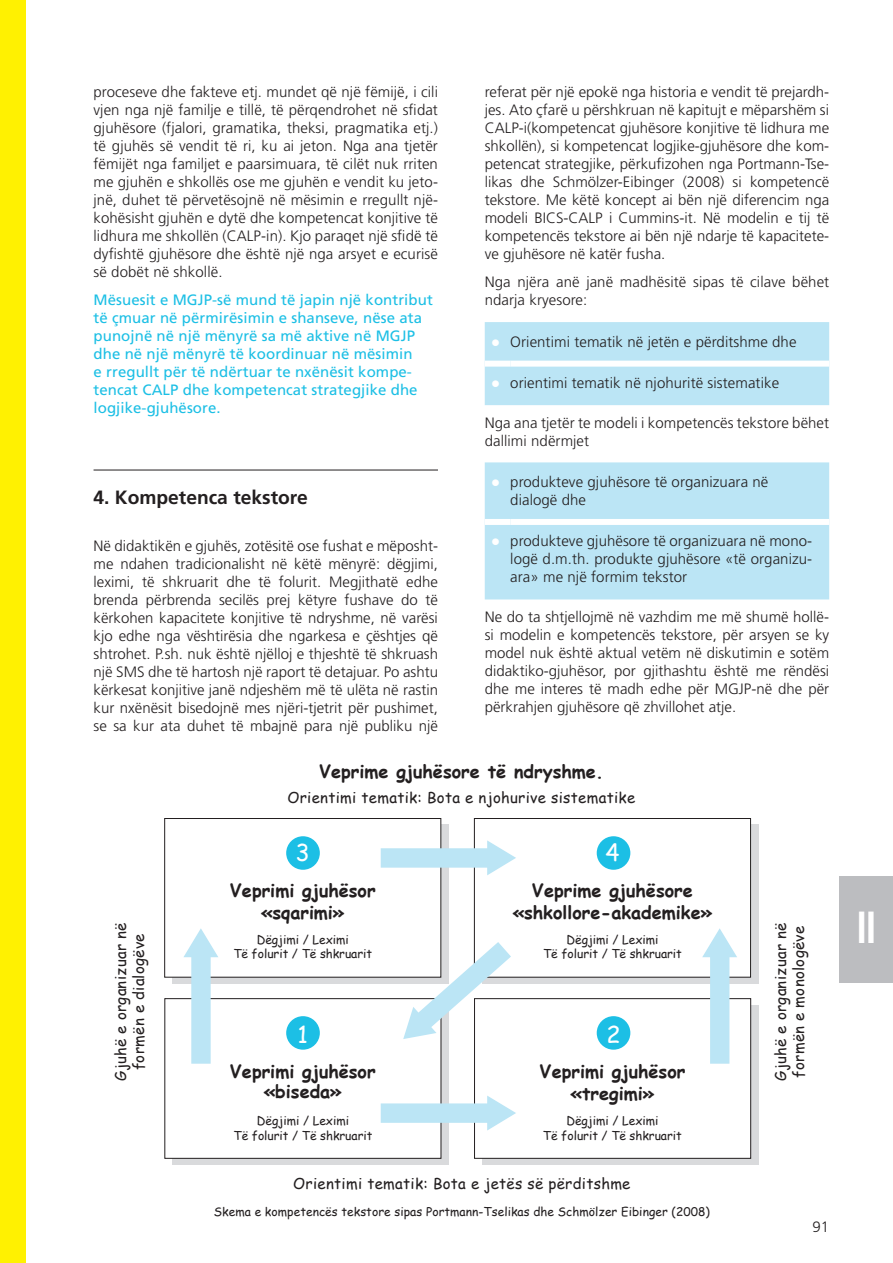
<style>
.page{position:relative;width:893px;height:1263px;background:#fff}
.page>*{position:absolute;margin:0;border:0;box-sizing:border-box;transform-origin:0 0}
.t1{font:700 condensed 45px "Frutiger";color:#fff;scale:.9 1}
.t2{font:23.4px "Comic Sans MS";color:#fff}
.t3{font:700 19.2px "Frutiger";color:#231f20}
.t4{font:700 18px/21.6px "Comic Sans MS";color:#231f20;text-align:center}
.t5{font:300 15px/18px "Frutiger";letter-spacing:.005em;color:#231f20;text-align:justify}
.t6{font:15px/18px "Frutiger LT Pro";letter-spacing:.005em;color:#1cbfe5}
.t7{font:15px/18px "Comic Sans MS";letter-spacing:.02em;color:#231f20;text-align:center}
.t8{font:12px/14.4px "Comic Sans MS";color:#231f20;text-align:center}
.s1{font-weight:900;font-size:18px;color:#fff}
</style>
<div class="page">
<div style="left:0;top:0;width:26px;height:1263px;background:#fff101"></div>
<hr style="left:94px;top:470px;width:344px;height:1px;background:#231f20">
<div style="left:485px;top:322px;width:344px;height:83px;background:#bbe5f5"></div>
<div style="left:485px;top:361px;width:25px;height:6px;background:#fff"></div>
<div style="left:510px;top:361px;width:319px;height:6px;background:#fff"></div>
<div style="left:485px;top:462px;width:344px;height:137px;background:#bbe5f5"></div>
<div style="left:485px;top:519px;width:25px;height:6px;background:#fff"></div>
<div style="left:510px;top:519px;width:319px;height:6px;background:#fff"></div>
<div style="left:482px;top:1005px;width:276px;height:159px;background:linear-gradient(to right,#d9dadc,#d9dadc)"></div>
<div style="left:474px;top:999px;width:277px;height:159px;background:#fff"></div>
<div style="left:474px;top:998px;width:277px;height:160px;border:1px solid #231f20"></div>
<div style="left:172px;top:1005px;width:277px;height:159px;background:linear-gradient(to right,#d9dadc,#d9dadc)"></div>
<div style="left:165px;top:999px;width:276px;height:159px;background:#fff"></div>
<div style="left:482px;top:824px;width:276px;height:160px;background:linear-gradient(to bottom,#d9dadc,#d9dadc)"></div>
<div style="left:474px;top:818px;width:276px;height:159px;background:#fff"></div>
<div style="left:474px;top:818px;width:277px;height:159px;border:1px solid #231f20"></div>
<svg style="left:172px;top:824px;width:276px;height:160px;fill:#d9dadc"></svg>
<div style="left:165px;top:818px;width:276px;height:159px;background:#fff"></div>
<div style="left:164px;top:818px;width:277px;height:159px;border:1px solid #231f20"></div>
<div style="left:286px;top:1016px;width:34px;height:34px;background:#1cbfe5;border-radius:50%"></div>
<div style="left:286px;top:836px;width:34px;height:34px;background:#1cbfe5;border-radius:50%"></div>
<div style="left:597px;top:836px;width:33px;height:34px;background:#1cbfe5;border-radius:50%"></div>
<div style="left:597px;top:1016px;width:33px;height:34px;background:#1cbfe5;border-radius:50%"></div>
<svg style="left:381px;top:1095px;width:135px;height:35px"></svg>
<svg style="left:381px;top:840px;width:135px;height:35px"></svg>
<svg style="left:702px;top:928px;width:35px;height:136px"></svg>
<svg style="left:183px;top:928px;width:35px;height:136px"></svg>
<svg style="left:403px;top:942px;width:108px;height:97px"></svg>
<div style="left:840px;top:876px;width:53px;height:106px;background:#bcbdc0"></div>
<p class="t5" style="left:94px;top:83px;width:346px">proceseve dhe fakteve etj. mundet që një fëmijë, i cili vjen nga një familje e tillë, të përqendrohet në sfidat gjuhësore (fjalori, gramatika, theksi, pragmatika etj.) të gjuhës së vendit të ri, ku ai jeton. Nga ana tjetër fëmijët nga familjet e paarsimuara, të cilët nuk rriten me gjuhën e shkollës ose me gjuhën e vendit ku jeto&shy;jnë, duhet të përvetësojnë në mësimin e rregullt një&shy;kohësisht gjuhën e dytë dhe kompetencat konjitive të lidhura me shkollën (CALP-in). Kjo paraqet një sfidë të dyfishtë gjuhësore dhe është një nga arsyet e ecurisë së dobët në shkollë.</p>
<p class="t6" style="left:94px;top:291px;width:341px">Mësuesit e MGJP-së mund të japin një kontribut të çmuar në përmirësimin e shanseve, nëse ata punojnë në një mënyrë sa më aktive në MGJP dhe në një mënyrë të koordinuar në mësimin<br>e rregullt për të ndërtuar te nxënësit kompe&shy;tencat CALP dhe kompetencat strategjike dhe logjike-gjuhësore.</p>
<p class="t3" style="left:94px;top:486px;width:216px">4. Kompetenca tekstore</p>
<p class="t5" style="left:94px;top:537px;width:346px">Në didaktikën e gjuhës, zotësitë ose fushat e mëposht&shy;me ndahen tradicionalisht në këtë mënyrë: dëgjimi, leximi, të shkruarit dhe të folurit. Megjithatë edhe brenda përbrenda secilës prej këtyre fushave do të kërkohen kapacitete konjitive të ndryshme, në varësi kjo edhe nga vështirësia dhe ngarkesa e çështjes që shtrohet. P.sh. nuk është njëlloj e thjeshtë të shkruash një SMS dhe të hartosh një raport të detajuar. Po ashtu kërkesat konjitive janë ndjeshëm më të ulëta në rastin kur nxënësit bisedojnë mes njëri-tjetrit për pushimet, se sa kur ata duhet të mbajnë para një publiku një</p>
<p class="t5" style="left:485px;top:83px;width:346px">referat për një epokë nga historia e vendit të prejardh&shy;jes. Ato çfarë u përshkruan në kapitujt e mëparshëm si CALP-i(kompetencat gjuhësore konjitive të lidhura me shkollën), si kompetencat logjike-gjuhësore dhe kom&shy;petencat strategjike, përkufizohen nga Portmann-Tse&shy;likas dhe Schmölzer-Eibinger (2008) si kompetencë tekstore. Me këtë koncept ai bën një diferencim nga modeli BICS-CALP i Cummins-it. Në modelin e tij të kompetencës tekstore ai bën një ndarje të kapacitete&shy;ve gjuhësore në katër fusha.</p>
<p class="t5" style="left:485px;top:273px;width:346px">Nga njëra anë janë madhësitë sipas të cilave bëhet ndarja kryesore:</p>
<p class="t5" style="left:491px;top:332px;width:307px"><span class="s1">•</span> Orientimi tematik në jetën e përditshme dhe</p>
<p class="t5" style="left:491px;top:374px;width:290px"><span class="s1">•</span> orientimi tematik në njohuritë sistematike</p>
<p class="t5" style="left:485px;top:414px;width:346px">Nga ana tjetër te modeli i kompetencës tekstore bëhet dallimi ndërmjet</p>
<p class="t5" style="left:510px;top:473px;width:260px;text-indent:-19px"><span class="s1">•</span> produkteve gjuhësore të organizuara në dialogë dhe</p>
<p class="t5" style="left:510px;top:532px;width:303px;text-indent:-19px"><span class="s1">•</span> produkteve gjuhësore të organizuara në mono&shy;logë d.m.th. produkte gjuhësore «të organizu&shy;ara» me një formim tekstor</p>
<p class="t5" style="left:485px;top:608px;width:346px">Ne do ta shtjellojmë në vazhdim me më shumë hollë&shy;si modelin e kompetencës tekstore, për arsyen se ky model nuk është aktual vetëm në diskutimin e sotëm didaktiko-gjuhësor, por gjithashtu është me rëndësi dhe me interes të madh edhe për MGJP-në dhe për përkrahjen gjuhësore që zhvillohet atje.</p>
<p class="t4" style="left:319px;top:760px;width:286px">Veprime gjuhësore të ndryshme.</p>
<p class="t7" style="left:287px;top:788px;width:349px">Orientimi tematik: Bota e njohurive sistematike</p>
<h2 class="t2" style="left:296px;top:836px;width:16px">3</h2>
<h2 class="t2" style="left:606px;top:836px;width:16px">4</h2>
<p class="t4" style="left:230px;top:879px;width:147px">Veprimi gjuhësor «sqarimi»</p>
<p class="t4" style="left:513px;top:879px;width:201px">Veprime gjuhësore «shkollore-akademike»</p>
<p class="t7" style="left:111px;top:1081px;width:160px;rotate:-90deg">Gjuhë e organizuar në formën e dialogëve</p>
<p class="t7" style="left:771px;top:1081px;width:160px;text-align:left;rotate:-90deg">Gjuhë e organizuar në formën e monologëve</p>
<p class="t8" style="left:233px;top:932px;width:140px">Dëgjimi / Leximi<br>Të folurit / Të shkruarit</p>
<p class="t8" style="left:543px;top:932px;width:140px">Dëgjimi / Leximi<br>Të folurit / Të shkruarit</p>
<h2 class="t2" style="left:297px;top:1017px;width:12px">1</h2>
<h2 class="t2" style="left:606px;top:1017px;width:16px">2</h2>
<p class="t4" style="left:230px;top:1061px;width:147px;line-height:19.5px">Veprimi gjuhësor «biseda»</p>
<p class="t4" style="left:540px;top:1060px;width:147px">Veprimi gjuhësor «tregimi»</p>
<p class="t8" style="left:234px;top:1113px;width:140px">Dëgjimi / Leximi<br>Të folurit / Të shkruarit</p>
<p class="t8" style="left:543px;top:1113px;width:140px">Dëgjimi / Leximi<br>Të folurit / Të shkruarit</p>
<p class="t7" style="left:293px;top:1174px;width:339px">Orientimi tematik: Bota e jetës së përditshme</p>
<p class="t8" style="left:214px;top:1204px;width:497px">Skema e kompetencës tekstore sipas Portmann-Tselikas dhe Schmölzer Eibinger (2008)</p>
<p class="t5" style="left:812px;top:1218px;width:18px">91</p>
<h1 class="t1" style="left:856px;top:900px;width:24px">II</h1>
</div>
